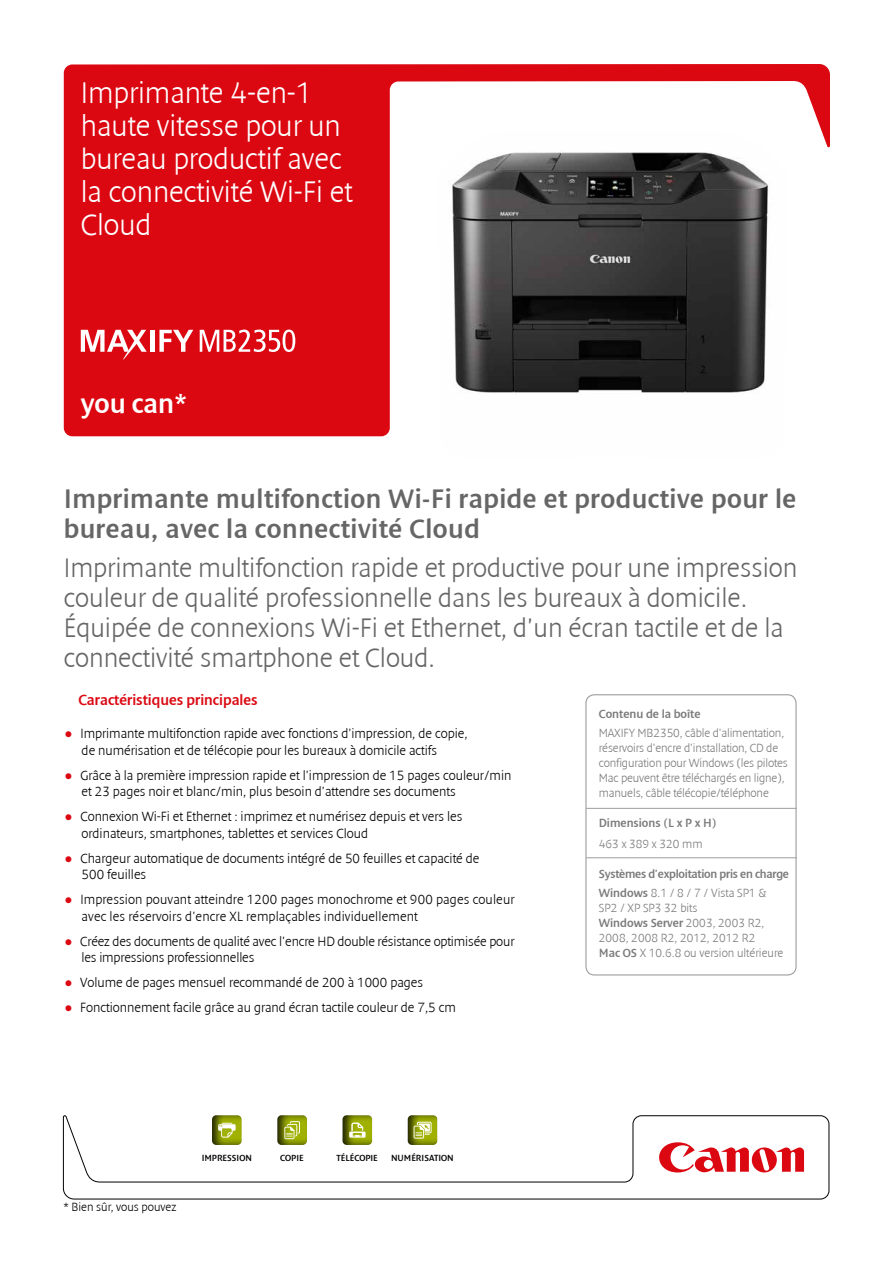
<style>
.page{position:relative;width:893px;height:1263px;background:#fff}
.page>*{position:absolute;margin:0;border:0;box-sizing:border-box;transform-origin:0 0}
.t1{font:300 30px/33px "Denda New";color:#fff}
.t2{font:27.75px "Denda New";color:#fff}
.t3{font:300 27px/30px "Denda New";color:#666}
.t4{font:27px/30px "Denda New";letter-spacing:.02em;color:#666}
.t5{font:15px "Denda New";color:#db0812}
.t6{font:300 13.5px/16.5px "Denda New";color:#000}
.t7{font:300 12px/15px "Denda New";letter-spacing:-.01em;color:#7c7b7b}
.t8{font:12px/19.2px "Denda New";letter-spacing:-.02em;color:#7c7b7b}
.t9{font:12px "Denda New";color:#7c7b7b}
.t10{font:300 12px "Denda New";color:#000}
.t11{font:9px "Denda New";color:#000}
.t12{font:600 9px "Denda New";color:#000}
.s1{font-family:"Times New Roman";font-weight:400;color:#db0812}
.s2{font-weight:300}
.s3{font-weight:400}
</style>
<div class="page">
<svg style="left:64px;top:64px;width:766px;height:372px;fill:#db0812"></svg>
<svg style="left:63px;top:1115px;width:766px;height:84px"></svg>
<img style="left:438px;top:130px;width:349px;height:306px">
<div style="left:264px;top:1103px;width:55px;height:42px;background:#000;opacity:.8"></div>
<svg style="left:284px;top:1121px;width:16px;height:18px"></svg>
<div style="left:328px;top:1103px;width:57px;height:42px;background:#000;opacity:.8"></div>
<svg style="left:349px;top:1123px;width:17px;height:14px"></svg>
<div style="left:394px;top:1103px;width:56px;height:42px;background:#000;opacity:.8"></div>
<svg style="left:414px;top:1122px;width:18px;height:16px"></svg>
<div style="left:198px;top:1103px;width:57px;height:42px;background:#000;opacity:.8"></div>
<svg style="left:218px;top:1123px;width:18px;height:14px"></svg>
<div style="left:585px;top:694px;width:212px;height:281px;border:1px solid #9d9d9c;border-radius:9px"></div>
<hr style="left:586px;top:808px;width:211px;height:1px;background:#9d9d9c">
<hr style="left:586px;top:857px;width:211px;height:1px;background:#9d9d9c">
<svg style="left:200px;top:330px;width:95px;height:22px"></svg>
<svg style="left:159px;top:330px;width:34px;height:22px"></svg>
<hr style="left:150px;top:330px;width:4px;height:22px;background:#fff">
<svg style="left:81px;top:330px;width:66px;height:29px"></svg>
<svg style="left:659px;top:1142px;width:145px;height:30px"></svg>
<h1 class="t1" style="left:81px;top:77px;width:273px">Imprimante 4-en-1 haute vitesse pour un bureau productif avec la connectivité Wi-Fi et<br>Cloud</h1>
<h2 class="t2" style="left:81px;top:389px;width:108px">you can*</h2>
<h3 class="t4" style="left:64px;top:484px;width:734px">Imprimante multifonction Wi-Fi rapide et productive pour le bureau, avec la connectivité Cloud</h3>
<p class="t3" style="left:64px;top:553px;width:735px">Imprimante multifonction rapide et productive pour une impression couleur de qualité professionnelle dans les bureaux à domicile.<br>Équipée de connexions Wi-Fi et Ethernet, d'un écran tactile et de la connectivité smartphone et Cloud.</p>
<p class="t5" style="left:78px;top:692px;width:181px">Caractéristiques principales</p>
<p class="t6" style="left:82px;top:725px;width:387px;text-indent:-17px"><span class="s1">●</span> Imprimante multifonction rapide avec fonctions d'impression, de copie, de numérisation et de télécopie pour les bureaux à domicile actifs</p>
<p class="t6" style="left:82px;top:767px;width:431px;text-indent:-17px"><span class="s1">●</span> Grâce à la première impression rapide et l'impression de 15 pages couleur/min et 23 pages noir et blanc/min, plus besoin d'attendre ses documents</p>
<p class="t6" style="left:82px;top:808px;width:382px;text-indent:-17px"><span class="s1">●</span> Connexion Wi-Fi et Ethernet : imprimez et numérisez depuis et vers les ordinateurs, smartphones, tablettes et services Cloud</p>
<p class="t6" style="left:82px;top:850px;width:399px;text-indent:-17px"><span class="s1">●</span> Chargeur automatique de documents intégré de 50 feuilles et capacité de<br>500 feuilles</p>
<p class="t6" style="left:82px;top:891px;width:434px;text-indent:-17px"><span class="s1">●</span> Impression pouvant atteindre 1200 pages monochrome et 900 pages couleur avec les réservoirs d'encre XL remplaçables individuellement</p>
<p class="t6" style="left:82px;top:933px;width:434px;text-indent:-17px"><span class="s1">●</span> Créez des documents de qualité avec l'encre HD double résistance optimisée pour les impressions professionnelles</p>
<p class="t6" style="left:65px;top:974px;width:360px"><span class="s1">●</span> Volume de pages mensuel recommandé de 200 à 1000 pages</p>
<p class="t6" style="left:65px;top:999px;width:393px"><span class="s1">●</span> Fonctionnement facile grâce au grand écran tactile couleur de 7,5 cm</p>
<p class="t9" style="left:599px;top:707px;width:103px">Contenu de la boîte</p>
<p class="t7" style="left:599px;top:726px;width:191px">MAXIFY MB2350, câble d'alimentation, réservoirs d'encre d'installation, CD de configuration pour Windows (les pilotes Mac peuvent être téléchargés en ligne), manuels, câble télécopie/téléphone</p>
<p class="t9" style="left:599px;top:817px;width:119px">Dimensions (L x P x H)</p>
<p class="t7" style="left:599px;top:836px;width:105px">463 x 389 x 320 mm</p>
<p class="t8" style="left:599px;top:864px;width:192px">Systèmes d'exploitation pris en charge<br>Windows <span class="s2">8.1 / 8 / 7 / Vista SP1 &amp;</span></p>
<p class="t7" style="left:599px;top:901px;width:186px">SP2 / XP SP3 32 bits<br><span class="s3">Windows Server</span> 2003, 2003 R2,<br>2008, 2008 R2, 2012, 2012 R2<br><span class="s3">Mac OS</span> X 10.6.8 ou version ultérieure</p>
<p class="t10" style="left:63px;top:1201px;width:115px">* Bien sûr, vous pouvez</p>
<p class="t11" style="left:202px;top:1153px;width:52px">IMPRESSION</p>
<p class="t12" style="left:280px;top:1153px;width:25px">COPIE</p>
<p class="t12" style="left:336px;top:1153px;width:43px">TÉLÉCOPIE</p>
<p class="t11" style="left:391px;top:1153px;width:64px">NUMÉRISATION</p>
</div>
